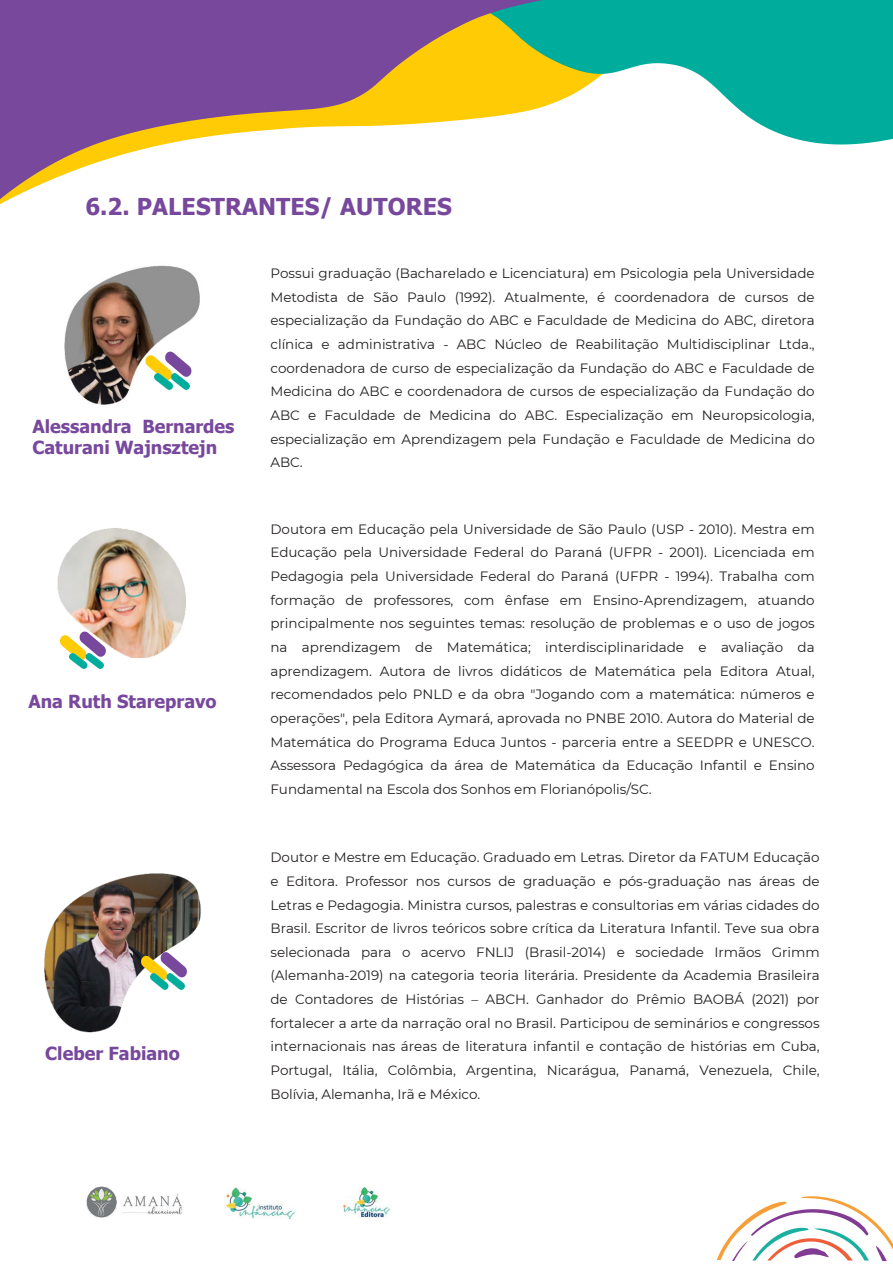
<style>
.page{position:relative;width:893px;height:1264px;background:#fff}
.page>*{position:absolute;margin:0;border:0;box-sizing:border-box;transform-origin:0 0}
.t1{font:700 23.25px "Tahoma";letter-spacing:.005em;color:#77489c}
.t2{font:700 18px/21.3px "Tahoma";color:#77489c}
.t3{font:13.5px/23.7px "Montserrat";letter-spacing:-.005em;color:#231f20;text-align:justify}
</style>
<div class="page">
<svg style="left:716px;top:1196px;width:176px;height:64px"></svg>
<img style="left:224px;top:1186px;width:72px;height:33px">
<img style="left:343px;top:1187px;width:48px;height:30px">
<img style="left:86px;top:1186px;width:30px;height:30px">
<img style="left:122px;top:1193px;width:61px;height:21px">
<img style="left:64px;top:265px;width:136px;height:140px">
<img style="left:44px;top:873px;width:157px;height:160px">
<svg style="left:543px;top:0;width:349px;height:144px;fill:#00ac9b"></svg>
<svg style="left:0;top:0;width:543px;height:199px"></svg>
<img style="left:57px;top:528px;width:129px;height:129px">
<svg style="left:145px;top:351px;width:46px;height:29px"></svg>
<img style="left:154px;top:373px;width:35px;height:16px">
<svg style="left:60px;top:631px;width:46px;height:26px"></svg>
<img style="left:69px;top:653px;width:35px;height:16px">
<svg style="left:141px;top:952px;width:46px;height:29px"></svg>
<img style="left:150px;top:973px;width:35px;height:16px">
<p class="t1" style="left:85px;top:191px;width:368px">6.2. PALESTRANTES/ AUTORES</p>
<p class="t2" style="left:32px;top:415px;width:203px">Alessandra Bernardes<br>Caturani Wajnsztejn</p>
<p class="t2" style="left:28px;top:690px;width:190px">Ana Ruth Starepravo</p>
<p class="t2" style="left:45px;top:1042px;width:136px">Cleber Fabiano</p>
<p class="t3" style="left:270px;top:261px;width:545px">Possui graduação (Bacharelado e Licenciatura) em Psicologia pela Universidade Metodista de São Paulo (1992). Atualmente, é coordenadora de cursos de especialização da Fundação do ABC e Faculdade de Medicina do ABC, diretora clínica e administrativa - ABC Núcleo de Reabilitação Multidisciplinar Ltda., coordenadora de curso de especialização da Fundação do ABC e Faculdade de Medicina do ABC e coordenadora de cursos de especialização da Fundação do ABC e Faculdade de Medicina do ABC. Especialização em Neuropsicologia, especialização em Aprendizagem pela Fundação e Faculdade de Medicina do ABC.</p>
<p class="t3" style="left:270px;top:517px;width:545px">Doutora em Educação pela Universidade de São Paulo (USP - 2010). Mestra em Educação pela Universidade Federal do Paraná (UFPR - 2001). Licenciada em Pedagogia pela Universidade Federal do Paraná (UFPR - 1994). Trabalha com formação de professores, com ênfase em Ensino-Aprendizagem, atuando principalmente nos seguintes temas: resolução de problemas e o uso de jogos na aprendizagem de Matemática; interdisciplinaridade e avaliação da aprendizagem. Autora de livros didáticos de Matemática pela Editora Atual, recomendados pelo PNLD e da obra "Jogando com a matemática: números e operações", pela Editora Aymará, aprovada no PNBE 2010. Autora do Material de Matemática do Programa Educa Juntos - parceria entre a SEEDPR e UNESCO.<br>Assessora Pedagógica da área de Matemática da Educação Infantil e Ensino Fundamental na Escola dos Sonhos em Florianópolis/SC.</p>
<p class="t3" style="left:270px;top:845px;width:550px">Doutor e Mestre em Educação. Graduado em Letras. Diretor da FATUM Educação e Editora. Professor nos cursos de graduação e pós-graduação nas áreas de Letras e Pedagogia. Ministra cursos, palestras e consultorias em várias cidades do Brasil. Escritor de livros teóricos sobre crítica da Literatura Infantil. Teve sua obra selecionada para o acervo FNLIJ (Brasil-2014) e sociedade Irmãos Grimm (Alemanha-2019) na categoria teoria literária. Presidente da Academia Brasileira de Contadores de Histórias – ABCH. Ganhador do Prêmio BAOBÁ (2021) por fortalecer a arte da narração oral no Brasil. Participou de seminários e congressos internacionais nas áreas de literatura infantil e contação de histórias em Cuba, Portugal, Itália, Colômbia, Argentina, Nicarágua, Panamá, Venezuela, Chile, Bolívia, Alemanha, Irã e México.</p>
</div>
